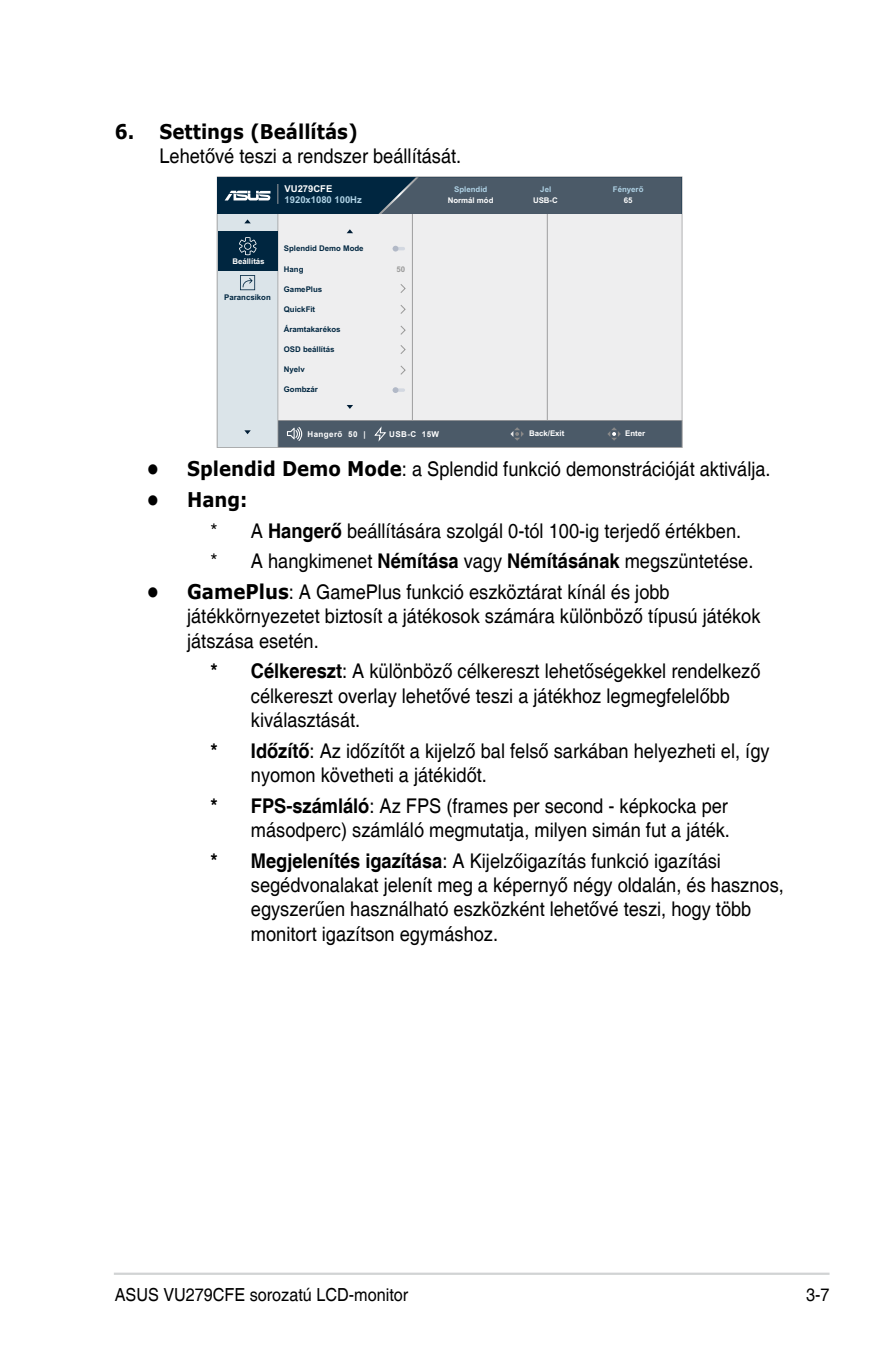
<style>
.page{position:relative;width:893px;height:1346px;background:#fff}
.page>*{position:absolute;margin:0;border:0;box-sizing:border-box;transform-origin:0 0}
.List{font:20.25px/24.3px "Helvetica";color:#000;scale:.9 1}
.t1{font:700 20.25px "Verdana";color:#000;scale:.9 1}
.t2{font:18px "Helvetica";color:#000;scale:.9 1}
.t3{font:700 9.45px "Arial";color:#afd2e5}
.t4{font:700 9.45px "Arial";color:#fff}
.t5{font:700 8.1px "Arial";letter-spacing:.05em;color:#fff}
.t6{font:700 7.88px "Arial";color:#002640}
.t7{font:700 7.88px/10.3px "Arial";color:#fff;text-align:center}
.t8{font:700 7.88px "Arial";color:#afd2e5}
.t9{font:700 7.88px "Arial";color:#999}
.s1{color:#afd2e5}
.s2{font-family:"Verdana";font-weight:700}
.s3{font-weight:700}
</style>
<div class="page">
<hr style="left:114px;top:1272px;width:715px;height:3px;background:#d1d3d4">
<svg style="left:217px;top:177px;width:465px;height:271px;background:#bec4c9"></svg>
<p class="t1" style="left:115px;top:117px;width:272px">6. Settings (Beállítás)</p>
<p class="List" style="left:159px;top:144px;width:337px">Lehetővé teszi a rendszer beállítását.</p>
<p class="t4" style="left:285px;top:183px;width:49px">VU279CFE</p>
<p class="t7" style="left:448px;top:184px;width:47px"><span class="s1">Splendid<br></span>Normál mód</p>
<p class="t8" style="left:540px;top:185px;width:12px">Jel</p>
<p class="t8" style="left:613px;top:185px;width:32px">Fényerő</p>
<p class="t3" style="left:285px;top:194px;width:79px">1920x1080 100Hz</p>
<p class="t7" style="left:533px;top:195px;width:26px">USB-C</p>
<p class="t7" style="left:624px;top:195px;width:10px">65</p>
<p class="t7" style="left:232px;top:256px;width:34px">Beállítás</p>
<p class="t6" style="left:224px;top:293px;width:48px">Parancsikon</p>
<p class="t6" style="left:284px;top:244px;width:81px">Splendid Demo Mode</p>
<p class="t6" style="left:284px;top:264px;width:21px">Hang</p>
<p class="t6" style="left:284px;top:284px;width:40px">GamePlus</p>
<p class="t6" style="left:284px;top:304px;width:33px">QuickFit</p>
<p class="t6" style="left:284px;top:324px;width:58px">Áramtakarékos</p>
<p class="t6" style="left:284px;top:344px;width:52px">OSD beállítás</p>
<p class="t6" style="left:284px;top:365px;width:22px">Nyelv</p>
<p class="t6" style="left:284px;top:385px;width:35px">Gombzár</p>
<p class="t9" style="left:396px;top:264px;width:10px">50</p>
<p class="t5" style="left:307px;top:429px;width:60px">Hangerő 50 |</p>
<p class="t5" style="left:389px;top:429px;width:52px">USB-C 15W</p>
<p class="t7" style="left:529px;top:428px;width:37px">Back/Exit</p>
<p class="t7" style="left:625px;top:428px;width:22px">Enter</p>
<p class="List" style="left:147px;top:458px;width:695px"><span class="s2">• Splendid Demo Mode</span>: a Splendid funkció demonstrációját aktiválja.</p>
<p class="t1" style="left:147px;top:485px;width:114px">• Hang:</p>
<p class="List" style="left:210px;top:519px;width:591px">* A <span class="s3">Hangerő</span> beállítására szolgál 0-tól 100-ig terjedő értékben.</p>
<p class="List" style="left:210px;top:550px;width:605px">* A hangkimenet <span class="s3">Némítása</span> vagy <span class="s3">Némításának</span> megszüntetése.</p>
<p class="List" style="left:187px;top:580px;width:639px;text-indent:-40px"><span class="s2">• GamePlus</span>: A GamePlus funkció eszköztárat kínál és jobb játékkörnyezetet biztosít a játékosok számára különböző típusú játékok játszása esetén.</p>
<p class="List" style="left:251px;top:660px;width:568px;text-indent:-40px"><span class="s3">* Célkereszt</span>: A különböző célkereszt lehetőségekkel rendelkező célkereszt overlay lehetővé teszi a játékhoz legmegfelelőbb kiválasztását.</p>
<p class="List" style="left:251px;top:739px;width:578px;text-indent:-40px"><span class="s3">* Időzítő</span>: Az időzítőt a kijelző bal felső sarkában helyezheti el, így nyomon követheti a játékidőt.</p>
<p class="List" style="left:210px;top:794px;width:579px;text-align:right"><span class="s3">* FPS-számláló</span>: Az FPS (frames per second - képkocka per másodperc) számláló megmutatja, milyen simán fut a játék.</p>
<p class="List" style="left:251px;top:849px;width:594px;text-indent:-40px"><span class="s3">* Megjelenítés igazítása</span>: A Kijelzőigazítás funkció igazítási segédvonalakat jelenít meg a képernyő négy oldalán, és hasznos, egyszerűen használható eszközként lehetővé teszi, hogy több monitort igazítson egymáshoz.</p>
<p class="t2" style="left:115px;top:1284px;width:328px">ASUS VU279CFE sorozatú LCD-monitor</p>
<p class="t2" style="left:806px;top:1284px;width:28px">3-7</p>
</div>
